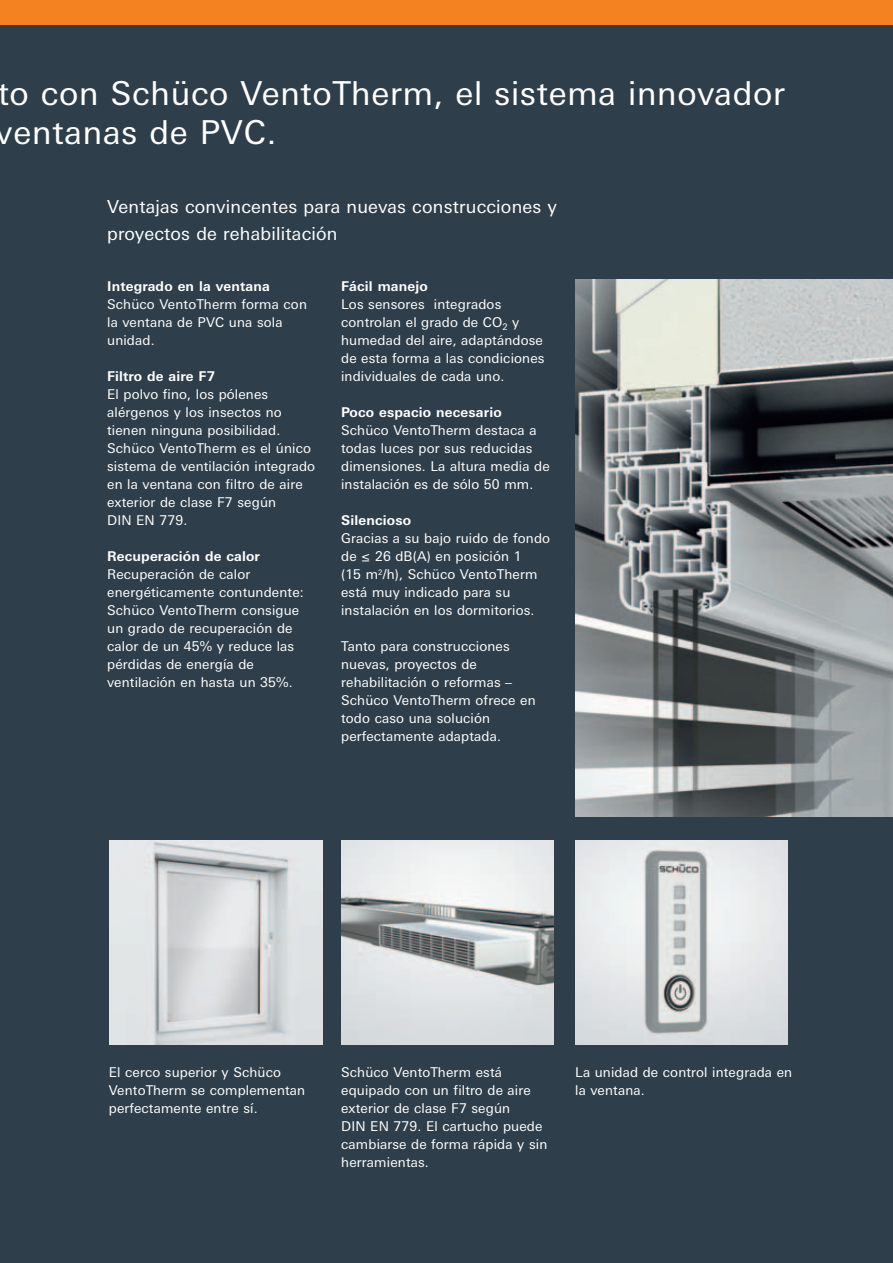
<style>
.page{position:relative;width:893px;height:1263px;background:#2e3f4b}
.page>*{position:absolute;margin:0;border:0;box-sizing:border-box;transform-origin:0 0}
.t1{font:33px/39px "LT Univers Basic";letter-spacing:.02em;color:#fff}
.t2{font:18px/27px "LT Univers Basic";letter-spacing:.01em;color:#fff}
.t3{font:13.5px/18px "LT Univers Basic";letter-spacing:.01em;color:#fff}
.t4{font:700 13.5px "LT Univers Basic";letter-spacing:.01em;color:#fff}
</style>
<div class="page">
<img style="left:576px;top:279px;width:317px;height:537px">
<div style="left:0;top:0;width:893px;height:24px;background:#f58220"></div>
<img style="left:110px;top:840px;width:212px;height:205px">
<img style="left:342px;top:840px;width:212px;height:205px">
<img style="left:575px;top:840px;width:212px;height:205px">
<h1 class="t1" style="left:-4px;top:76px;width:790px">to con Schüco VentoTherm, el sistema innovador ventanas de PVC.</h1>
<h2 class="t2" style="left:107px;top:194px;width:451px">Ventajas convincentes para nuevas construcciones y proyectos de rehabilitación</h2>
<p class="t4" style="left:107px;top:280px;width:164px">Integrado en la ventana</p>
<p class="t3" style="left:107px;top:296px;width:201px">Schüco VentoTherm forma con la ventana de PVC una sola unidad.</p>
<p class="t4" style="left:107px;top:370px;width:110px">Filtro de aire F7</p>
<p class="t3" style="left:107px;top:386px;width:209px">El polvo fino, los pólenes alérgenos y los insectos no tienen ninguna posibilidad.<br>Schüco VentoTherm es el único sistema de ventilación integrado en la ventana con filtro de aire exterior de clase F7 según<br>DIN EN 779.</p>
<p class="t4" style="left:107px;top:550px;width:154px">Recuperación de calor</p>
<p class="t3" style="left:107px;top:566px;width:198px">Recuperación de calor energéticamente contundente:<br>Schüco VentoTherm consigue un grado de recuperación de calor de un 45% y reduce las pérdidas de energía de ventilación en hasta un 35%.</p>
<p class="t4" style="left:341px;top:280px;width:88px">Fácil manejo</p>
<p class="t3" style="left:341px;top:296px;width:205px">Los sensores integrados controlan el grado de CO<sub>2</sub> y humedad del aire, adaptándose de esta forma a las condiciones individuales de cada uno.</p>
<p class="t4" style="left:341px;top:406px;width:162px">Poco espacio necesario</p>
<p class="t3" style="left:341px;top:422px;width:210px">Schüco VentoTherm destaca a todas luces por sus reducidas dimensiones. La altura media de instalación es de sólo 50 mm.</p>
<p class="t4" style="left:341px;top:514px;width:71px">Silencioso</p>
<p class="t3" style="left:341px;top:530px;width:210px">Gracias a su bajo ruido de fondo de ≤ 26 dB(A) en posición 1<br>(15 m<sup>2</sup>/h), Schüco VentoTherm está muy indicado para su instalación en los dormitorios.</p>
<p class="t3" style="left:341px;top:638px;width:196px">Tanto para construcciones nuevas, proyectos de rehabilitación o reformas –<br>Schüco VentoTherm ofrece en todo caso una solución perfectamente adaptada.</p>
<p class="t3" style="left:109px;top:1064px;width:198px">El cerco superior y Schüco<br>VentoTherm se complementan perfectamente entre sí.</p>
<p class="t3" style="left:341px;top:1064px;width:208px">Schüco VentoTherm está equipado con un filtro de aire exterior de clase F7 según<br>DIN EN 779. El cartucho puede cambiarse de forma rápida y sin herramientas.</p>
<p class="t3" style="left:575px;top:1064px;width:218px">La unidad de control integrada en la ventana.</p>
</div>
